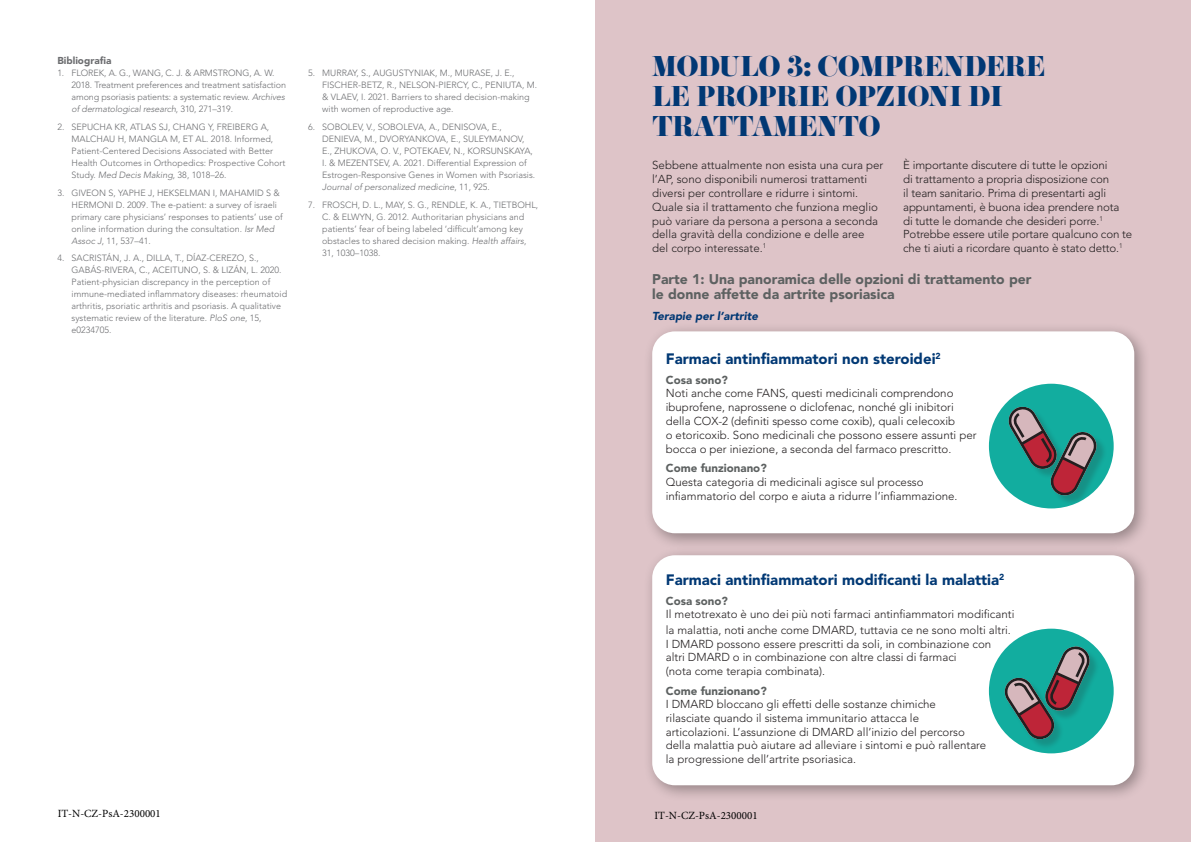
<style>
.page{position:relative;width:1191px;height:842px;background:#fff}
.page>*{position:absolute;margin:0;border:0;box-sizing:border-box;transform-origin:0 0}
.Heading{font:25px/30px "Eloquent JF Pro";letter-spacing:-.01em;color:#013874}
.Body_copy{font:900 15px "Avenir LT Std";color:#013874}
.Subhead{font:900 14px/15px "Avenir LT Std";color:#5d6161}
.Body_copy-2{font:300 11.5px/13.8px "Avenir LT Std";color:#231f20}
.Subhead_L2{font:italic 900 11.5px "Avenir LT Std";color:#013874}
.t1{font:11px "Minion Pro";color:#000}
.Refs{font:900 10px "Avenir LT Std";color:#6c6d70}
.Refs-2{font:300 9px/12px "Avenir LT Std";color:#6c6d70}
.s1{font-style:italic}
.s2{font-weight:900;color:#5d6161}
.s3{font-family:"Tw Cen";font-weight:400;font-stretch:condensed;font-size:13px}
</style>
<div class="page">
<div style="left:595px;top:0;width:596px;height:842px;background:#dec4c8"></div>
<div style="left:643px;top:323px;width:508px;height:227px;background:#231f20;opacity:.4"></div>
<div style="left:652px;top:331px;width:482px;height:202px;background:#fff;border-radius:23px"></div>
<div style="left:643px;top:546px;width:508px;height:256px;background:#231f20;opacity:.4"></div>
<div style="left:652px;top:555px;width:482px;height:230px;background:#fff;border-radius:23px"></div>
<div style="left:989px;top:384px;width:124px;height:124px;background:#12ad9f;border-radius:50%"></div>
<div style="left:989px;top:629px;width:124px;height:124px;background:#12ad9f;border-radius:50%"></div>
<div style="left:1010px;top:408px;width:97px;height:98px;background:#231f20;opacity:.2"></div>
<svg style="left:1008px;top:406px;width:89px;height:90px"></svg>
<div style="left:1006px;top:648px;width:94px;height:102px;background:#231f20;opacity:.2"></div>
<svg style="left:1004px;top:646px;width:86px;height:94px"></svg>
<p class="Refs" style="left:57px;top:55px;width:56px">Bibliografia</p>
<p class="Refs-2" style="left:72px;top:67px;width:216px;text-indent:-14px">1. FLOREK, A. G., WANG, C. J. &amp; ARMSTRONG, A. W.<br>2018. Treatment preferences and treatment satisfaction among psoriasis patients: a systematic review. <span class="s1">Archives of dermatological research</span>, 310, 271–319.</p>
<p class="Refs-2" style="left:72px;top:121px;width:215px;text-indent:-14px">2. SEPUCHA KR, ATLAS SJ, CHANG Y, FREIBERG A, MALCHAU H, MANGLA M, ET AL. 2018. Informed, Patient-Centered Decisions Associated with Better Health Outcomes in Orthopedics: Prospective Cohort Study. <span class="s1">Med Decis Making</span>, 38, 1018–26.</p>
<p class="Refs-2" style="left:72px;top:187px;width:213px;text-indent:-14px">3. GIVEON S, YAPHE J, HEKSELMAN I, MAHAMID S &amp; HERMONI D. 2009. The e-patient: a survey of israeli primary care physicians’ responses to patients’ use of online information during the consultation. <span class="s1">Isr Med Assoc J</span>, 11, 537–41.</p>
<p class="Refs-2" style="left:72px;top:252px;width:217px;text-indent:-14px">4. SACRISTÁN, J. A., DILLA, T., DÍAZ-CEREZO, S., GABÁS-RIVERA, C., ACEITUNO, S. &amp; LIZÁN, L. 2020.<br>Patient-physician discrepancy in the perception of immune-mediated inflammatory diseases: rheumatoid arthritis, psoriatic arthritis and psoriasis. A qualitative systematic review of the literature. <span class="s1">PloS one</span>, 15, e0234705.</p>
<p class="Refs-2" style="left:322px;top:67px;width:216px;text-indent:-14px">5. MURRAY, S., AUGUSTYNIAK, M., MURASE, J. E., FISCHER-BETZ, R., NELSON-PIERCY, C., PENIUTA, M. &amp; VLAEV, I. 2021. Barriers to shared decision-making with women of reproductive age.</p>
<p class="Refs-2" style="left:322px;top:121px;width:214px;text-indent:-14px">6. SOBOLEV, V., SOBOLEVA, A., DENISOVA, E., DENIEVA, M., DVORYANKOVA, E., SULEYMANOV, E., ZHUKOVA, O. V., POTEKAEV, N., KORSUNSKAYA, I. &amp; MEZENTSEV, A. 2021. Differential Expression of Estrogen-Responsive Genes in Women with Psoriasis.<br><span class="s1">Journal of personalized medicine</span>, 11, 925.</p>
<p class="Refs-2" style="left:322px;top:199px;width:217px;text-indent:-14px">7. FROSCH, D. L., MAY, S. G., RENDLE, K. A., TIETBOHL, C. &amp; ELWYN, G. 2012. Authoritarian physicians and patients’ fear of being labeled ‘difficult’among key obstacles to shared decision making. <span class="s1">Health affairs</span>, 31, 1030–1038.</p>
<p class="Heading" style="left:652px;top:52px;width:394px">MODULO 3: COMPRENDERE<br>LE PROPRIE OPZIONI DI<br>TRATTAMENTO</p>
<p class="Body_copy-2" style="left:652px;top:159px;width:233px">Sebbene attualmente non esista una cura per l’AP, sono disponibili numerosi trattamenti diversi per controllare e ridurre i sintomi.<br>Quale sia il trattamento che funziona meglio può variare da persona a persona a seconda della gravità della condizione e delle aree del corpo interessate.<sup>1</sup></p>
<p class="Body_copy-2" style="left:903px;top:159px;width:231px">È importante discutere di tutte le opzioni<br>di trattamento a propria disposizione con<br>il team sanitario. Prima di presentarti agli appuntamenti, è buona idea prendere nota<br>di tutte le domande che desideri porre.<sup>1<br></sup>Potrebbe essere utile portare qualcuno con te che ti aiuti a ricordare quanto è stato detto.<sup>1</sup></p>
<p class="Subhead" style="left:652px;top:271px;width:381px">Parte 1: Una panoramica delle opzioni di trattamento per le donne affette da artrite psoriasica</p>
<p class="Subhead_L2" style="left:652px;top:309px;width:107px">Terapie per l’artrite</p>
<p class="Body_copy" style="left:666px;top:350px;width:276px">Farmaci antinfiammatori non steroidei<sup>2</sup></p>
<p class="Body_copy-2" style="left:666px;top:373px;width:312px"><span class="s2">Cosa sono?<br></span>Noti anche come FANS, questi medicinali comprendono ibuprofene, naprossene o diclofenac, nonché gli inibitori della COX-2 (definiti spesso come coxib), quali celecoxib<br>o etoricoxib. Sono medicinali che possono essere assunti per bocca o per iniezione, a seconda del farmaco prescritto.</p>
<p class="Body_copy-2" style="left:666px;top:461px;width:293px"><span class="s2">Come funzionano?<br></span>Questa categoria di medicinali agisce sul processo infiammatorio del corpo e aiuta a ridurre l’infiammazione.</p>
<p class="Body_copy" style="left:666px;top:571px;width:340px">Farmaci antinfiammatori modificanti la malattia<sup>2</sup></p>
<p class="Body_copy-2" style="left:666px;top:594px;width:350px;line-height:13.3px"><span class="s2">Cosa sono?<br></span>Il metotrexato è uno dei più noti farmaci antinfiammatori modificanti</p>
<p class="Body_copy-2" style="left:666px;top:623px;width:346px">la malattia, not<span class="s3">i</span> anche come DMARD, tuttavia ce ne sono molti altri.<br>I DMARD possono essere prescritti da soli, in combinazione con altri DMARD o in combinazione con altre classi di farmaci<br>(nota come terapia combinata).</p>
<p class="Body_copy-2" style="left:666px;top:684px;width:322px"><span class="s2">Come funzionano?<br></span>I DMARD bloccano gli effetti delle sostanze chimiche<br>rilasciate quando il sistema immunitario attacca le<br>articolazioni. L’assunzione di DMARD all’inizio del percorso della malattia può aiutare ad alleviare i sintomi e può rallentare la progressione dell’artrite psoriasica.</p>
<p class="t1" style="left:58px;top:806px;width:105px">IT-N-CZ-PsA-2300001</p>
<p class="t1" style="left:654px;top:808px;width:105px">IT-N-CZ-PsA-2300001</p>
</div>
